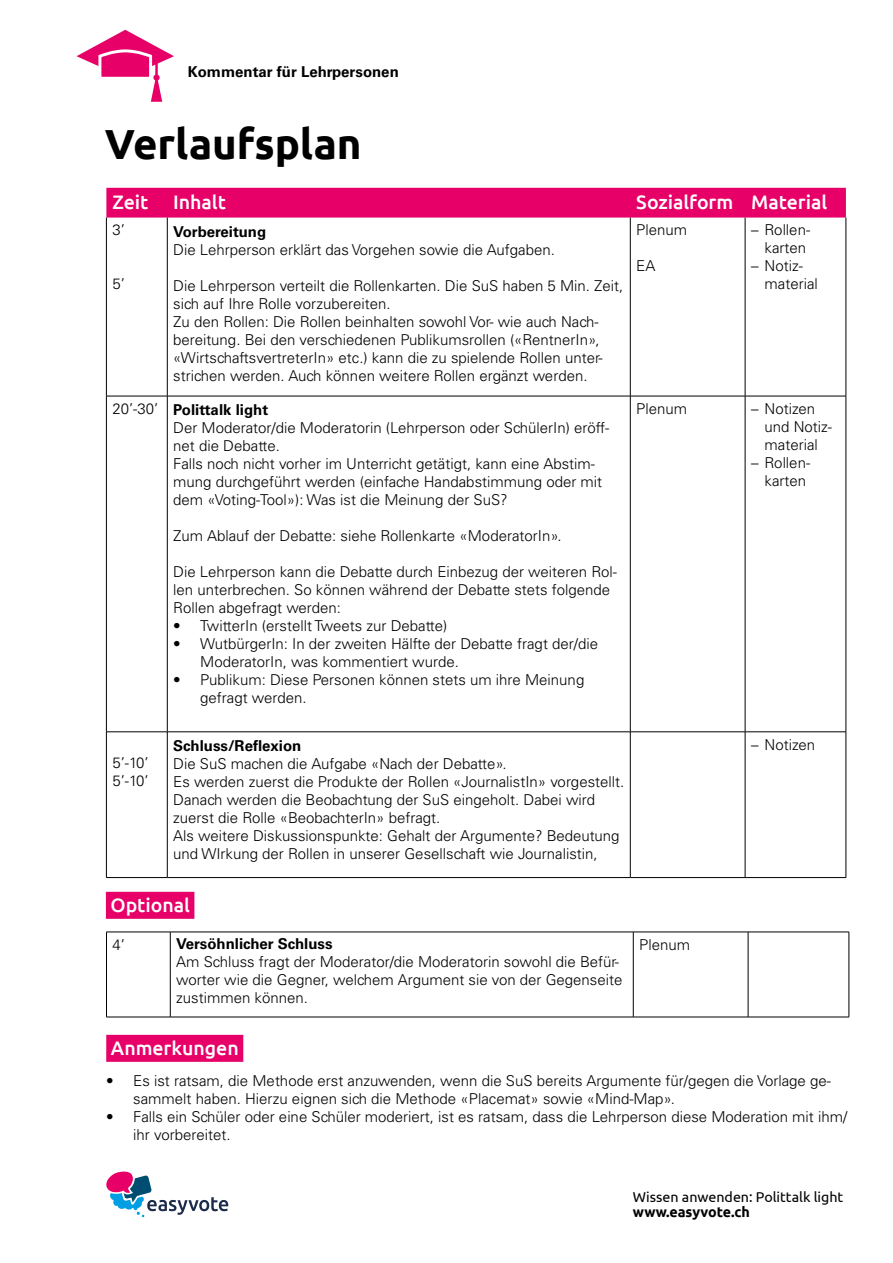
<style>
.page{position:relative;width:893px;height:1263px;background:#fff}
.page>*{position:absolute;margin:0;border:0;box-sizing:border-box;transform-origin:0 0}
.t1{font:700 42px "Ubuntu";color:#000}
.t2{font:500 19.5px "Ubuntu";letter-spacing:-.005em;color:#fff}
.t3{font:300 15px/18px "Univers";color:#000}
.t4{font:700 15px "Univers";color:#000}
.t5{font:14.25px "Ubuntu";color:#000}
.t6{font:700 14.25px "Ubuntu";color:#000}
.s1{font-weight:700}
</style>
<div class="page">
<svg style="left:106px;top:1171px;width:122px;height:46px"></svg>
<div style="left:106px;top:188px;width:740px;height:30px;background:#e60067"></div>
<hr style="left:106px;top:218px;width:1px;height:178px;background:#000">
<hr style="left:167px;top:218px;width:1px;height:178px;background:#000">
<hr style="left:630px;top:218px;width:1px;height:178px;background:#000">
<hr style="left:745px;top:218px;width:1px;height:178px;background:#000">
<hr style="left:846px;top:218px;width:1px;height:178px;background:#000">
<hr style="left:106px;top:396px;width:61px;height:1px;background:#000">
<hr style="left:106px;top:396px;width:1px;height:336px;background:#000">
<hr style="left:167px;top:396px;width:463px;height:1px;background:#000">
<hr style="left:167px;top:396px;width:1px;height:336px;background:#000">
<hr style="left:630px;top:396px;width:115px;height:1px;background:#000">
<hr style="left:630px;top:396px;width:1px;height:336px;background:#000">
<hr style="left:745px;top:396px;width:101px;height:1px;background:#000">
<hr style="left:745px;top:396px;width:1px;height:336px;background:#000">
<hr style="left:846px;top:396px;width:1px;height:336px;background:#000">
<hr style="left:106px;top:731px;width:61px;height:1px;background:#000">
<hr style="left:106px;top:732px;width:1px;height:145px;background:#000">
<hr style="left:167px;top:731px;width:463px;height:1px;background:#000">
<hr style="left:167px;top:732px;width:1px;height:145px;background:#000">
<hr style="left:630px;top:731px;width:115px;height:1px;background:#000">
<hr style="left:630px;top:732px;width:1px;height:145px;background:#000">
<hr style="left:745px;top:731px;width:101px;height:1px;background:#000">
<hr style="left:745px;top:732px;width:1px;height:145px;background:#000">
<hr style="left:846px;top:732px;width:1px;height:145px;background:#000">
<hr style="left:106px;top:877px;width:61px;height:1px;background:#000">
<hr style="left:167px;top:877px;width:463px;height:1px;background:#000">
<hr style="left:630px;top:877px;width:115px;height:1px;background:#000">
<hr style="left:745px;top:877px;width:101px;height:1px;background:#000">
<svg style="left:77px;top:30px;width:97px;height:72px"></svg>
<div style="left:106px;top:1035px;width:137px;height:27px;background:#e60067"></div>
<div style="left:106px;top:892px;width:88px;height:27px;background:#e60067"></div>
<hr style="left:106px;top:932px;width:64px;height:1px;background:#000">
<hr style="left:106px;top:932px;width:1px;height:85px;background:#000">
<hr style="left:170px;top:932px;width:463px;height:1px;background:#000">
<hr style="left:170px;top:932px;width:1px;height:85px;background:#000">
<hr style="left:633px;top:932px;width:115px;height:1px;background:#000">
<hr style="left:633px;top:932px;width:1px;height:85px;background:#000">
<hr style="left:748px;top:932px;width:101px;height:1px;background:#000">
<hr style="left:748px;top:932px;width:1px;height:85px;background:#000">
<hr style="left:849px;top:932px;width:1px;height:85px;background:#000">
<hr style="left:106px;top:1017px;width:64px;height:1px;background:#000">
<hr style="left:170px;top:1017px;width:463px;height:1px;background:#000">
<hr style="left:633px;top:1017px;width:115px;height:1px;background:#000">
<hr style="left:748px;top:1017px;width:101px;height:1px;background:#000">
<p class="t4" style="left:188px;top:63px;width:212px">Kommentar für Lehrpersonen</p>
<h1 class="t1" style="left:105px;top:118px;width:258px">Verlaufsplan</h1>
<h2 class="t2" style="left:112px;top:190px;width:37px">Zeit</h2>
<h2 class="t2" style="left:173px;top:190px;width:54px">Inhalt</h2>
<h2 class="t2" style="left:636px;top:190px;width:192px">Sozialform Material</h2>
<p class="t3" style="left:112px;top:221px;width:14px">3’</p>
<p class="t3" style="left:636px;top:221px;width:52px">Plenum</p>
<p class="t3" style="left:636px;top:257px;width:21px">EA</p>
<p class="t3" style="left:751px;top:221px;width:61px;text-align:right">– Rollen&shy;karten</p>
<p class="t3" style="left:765px;top:257px;width:55px;text-indent:-14px">– Notiz&shy;material</p>
<p class="t4" style="left:173px;top:223px;width:94px">Vorbereitung</p>
<p class="t3" style="left:173px;top:240px;width:383px">Die Lehrperson erklärt das Vorgehen sowie die Aufgaben.</p>
<p class="t3" style="left:173px;top:276px;width:452px">Die Lehrperson verteilt die Rollenkarten. Die SuS haben 5 Min. Zeit, sich auf Ihre Rolle vorzubereiten.<br>Zu den Rollen: Die Rollen beinhalten sowohl Vor- wie auch Nach&shy;bereitung. Bei den verschiedenen Publikumsrollen («RentnerIn», «WirtschaftsvertreterIn» etc.) kann die zu spielende Rollen unter&shy;strichen werden. Auch können weitere Rollen ergänzt werden.</p>
<p class="t3" style="left:112px;top:275px;width:14px">5’</p>
<p class="t3" style="left:173px;top:401px;width:437px;text-indent:-61px">20’-30’ <span class="s1">Polittalk light<br></span>Der Moderator/die Moderatorin (Lehrperson oder SchülerIn) eröff&shy;net die Debatte.<br>Falls noch nicht vorher im Unterricht getätigt, kann eine Abstim&shy;mung durchgeführt werden (einfache Handabstimmung oder mit dem «Voting-Tool»): Was ist die Meinung der SuS?</p>
<p class="t3" style="left:173px;top:527px;width:390px">Zum Ablauf der Debatte: siehe Rollenkarte «ModeratorIn».</p>
<p class="t3" style="left:173px;top:563px;width:445px">Die Lehrperson kann die Debatte durch Einbezug der weiteren Rol&shy;len unterbrechen. So können während der Debatte stets folgende<br>Rollen abgefragt werden:</p>
<p class="t3" style="left:173px;top:617px;width:276px">• TwitterIn (erstellt Tweets zur Debatte)</p>
<p class="t3" style="left:200px;top:635px;width:399px;text-indent:-27px">• WutbürgerIn: In der zweiten Hälfte der Debatte fragt der/die<br>ModeratorIn, was kommentiert wurde.</p>
<p class="t3" style="left:200px;top:671px;width:386px;text-indent:-27px">• Publikum: Diese Personen können stets um ihre Meinung gefragt werden.</p>
<p class="t3" style="left:112px;top:753px;width:38px">5’-10’<br>5’-10’</p>
<p class="t4" style="left:173px;top:737px;width:130px">Schluss/Reflexion</p>
<p class="t3" style="left:173px;top:755px;width:453px">Die SuS machen die Aufgabe «Nach der Debatte».<br>Es werden zuerst die Produkte der Rollen «JournalistIn» vorgestellt.<br>Danach werden die Beobachtung der SuS eingeholt. Dabei wird zuerst die Rolle «BeobachterIn» befragt.<br>Als weitere Diskussionspunkte: Gehalt der Argumente? Bedeutung und WIrkung der Rollen in unserer Gesellschaft wie Journalistin,</p>
<h2 class="t2" style="left:110px;top:893px;width:81px">Optional</h2>
<p class="t3" style="left:112px;top:935px;width:14px">4’</p>
<p class="t4" style="left:176px;top:935px;width:158px">Versöhnlicher Schluss</p>
<p class="t3" style="left:176px;top:953px;width:448px">Am Schluss fragt der Moderator/die Moderatorin sowohl die Befür&shy;worter wie die Gegner, welchem Argument sie von der Gegenseite zustimmen können.</p>
<h2 class="t2" style="left:111px;top:1036px;width:129px">Anmerkungen</h2>
<p class="t3" style="left:636px;top:400px;width:52px">Plenum</p>
<p class="t3" style="left:765px;top:400px;width:69px;text-indent:-14px">– Notizen und Notiz&shy;material</p>
<p class="t3" style="left:751px;top:454px;width:61px;text-align:right">– Rollen&shy;karten</p>
<p class="t3" style="left:751px;top:735px;width:66px">– Notizen</p>
<p class="t3" style="left:639px;top:935px;width:52px">Plenum</p>
<p class="t3" style="left:133px;top:1071px;width:699px;text-indent:-27px">• Es ist ratsam, die Methode erst anzuwenden, wenn die SuS bereits Argumente für/gegen die Vorlage ge&shy;sammelt haben. Hierzu eignen sich die Methode «Placemat» sowie «Mind-Map».</p>
<p class="t3" style="left:133px;top:1107px;width:715px;text-indent:-27px">• Falls ein Schüler oder eine Schüler moderiert, ist es ratsam, dass die Lehrperson diese Moderation mit ihm/ ihr vorbereitet.</p>
<p class="t5" style="left:633px;top:1188px;width:212px">Wissen anwenden: Polittalk light</p>
<p class="t6" style="left:633px;top:1203px;width:118px">www.easyvote.ch</p>
</div>
